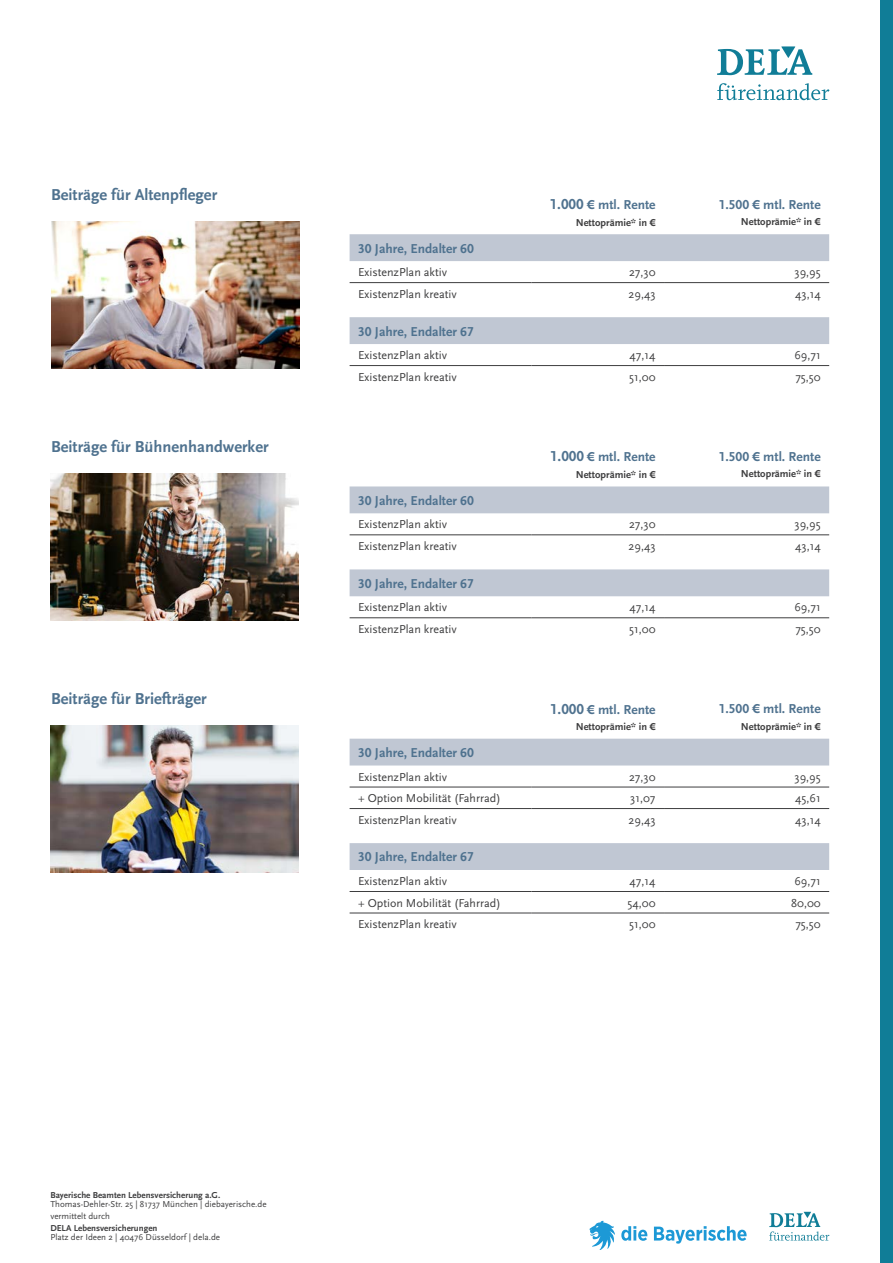
<style>
.page{position:relative;width:893px;height:1263px;background:#fff}
.page>*{position:absolute;margin:0;border:0;box-sizing:border-box;transform-origin:0 0}
.t1{font:16.5px "Scala Sans Bold LF";color:#4f728f}
.t2{font:13.5px "Scala Sans Bold LF";color:#4f728f}
.t3{font:12px "Scala Sans";color:#3e3e3f}
.t4{font:10.5px "Scala Sans Bold LF";color:#3e3e3f}
.t5{font:9px/12px "Scala Sans";color:#3e3e3f}
.t6{font:9px "Scala Sans Bold LF";color:#3e3e3f}
.s1{font-size:15px}
</style>
<div class="page">
<svg style="left:717px;top:46px;width:95px;height:29px"></svg>
<svg style="left:717px;top:83px;width:113px;height:17px"></svg>
<svg style="left:350px;top:234px;width:479px;height:110px"></svg>
<hr style="left:350px;top:365px;width:181px;height:1px;background:#3e3e3f">
<hr style="left:531px;top:365px;width:133px;height:1px;background:#3e3e3f">
<hr style="left:664px;top:365px;width:165px;height:1px;background:#3e3e3f">
<hr style="left:350px;top:282px;width:181px;height:1px;background:#3e3e3f">
<hr style="left:531px;top:282px;width:133px;height:1px;background:#3e3e3f">
<hr style="left:664px;top:282px;width:165px;height:1px;background:#3e3e3f">
<svg style="left:350px;top:486px;width:479px;height:110px"></svg>
<hr style="left:350px;top:617px;width:181px;height:1px;background:#3e3e3f">
<hr style="left:531px;top:617px;width:133px;height:1px;background:#3e3e3f">
<hr style="left:664px;top:617px;width:165px;height:1px;background:#3e3e3f">
<hr style="left:350px;top:534px;width:181px;height:1px;background:#3e3e3f">
<hr style="left:531px;top:534px;width:133px;height:1px;background:#3e3e3f">
<hr style="left:664px;top:534px;width:165px;height:1px;background:#3e3e3f">
<svg style="left:350px;top:739px;width:479px;height:131px"></svg>
<hr style="left:350px;top:891px;width:181px;height:1px;background:#3e3e3f">
<hr style="left:531px;top:891px;width:133px;height:1px;background:#3e3e3f">
<hr style="left:664px;top:891px;width:165px;height:1px;background:#3e3e3f">
<hr style="left:350px;top:913px;width:181px;height:1px;background:#3e3e3f">
<hr style="left:531px;top:913px;width:133px;height:1px;background:#3e3e3f">
<hr style="left:664px;top:913px;width:165px;height:1px;background:#3e3e3f">
<hr style="left:350px;top:787px;width:181px;height:1px;background:#3e3e3f">
<hr style="left:531px;top:787px;width:133px;height:1px;background:#3e3e3f">
<hr style="left:664px;top:787px;width:165px;height:1px;background:#3e3e3f">
<hr style="left:350px;top:808px;width:181px;height:1px;background:#3e3e3f">
<hr style="left:531px;top:808px;width:133px;height:1px;background:#3e3e3f">
<hr style="left:664px;top:808px;width:165px;height:1px;background:#3e3e3f">
<img style="left:51px;top:221px;width:248px;height:147px">
<img style="left:50px;top:473px;width:248px;height:147px">
<img style="left:50px;top:725px;width:248px;height:147px">
<div style="left:880px;top:0;width:13px;height:1263px;background:#107d97"></div>
<svg style="left:621px;top:1226px;width:26px;height:15px"></svg>
<svg style="left:654px;top:1226px;width:93px;height:17px"></svg>
<svg style="left:589px;top:1221px;width:26px;height:28px"></svg>
<svg style="left:769px;top:1212px;width:60px;height:28px"></svg>
<h1 class="t1" style="left:51px;top:186px;width:168px">Beiträge für Altenpfleger</h1>
<p class="t2" style="left:550px;top:198px;width:107px"><span class="s1">1.000</span> € mtl. Rente</p>
<p class="t4" style="left:576px;top:217px;width:81px">Nettoprämie* in €</p>
<p class="t2" style="left:719px;top:197px;width:104px">1.500 € mtl. Rente</p>
<p class="t4" style="left:741px;top:216px;width:81px">Nettoprämie* in €</p>
<h1 class="t1" style="left:51px;top:438px;width:219px">Beiträge für Bühnenhandwerker</h1>
<h1 class="t1" style="left:51px;top:690px;width:157px">Beiträge für Briefträger</h1>
<p class="t2" style="left:358px;top:241px;width:117px">30 Jahre, Endalter 60</p>
<p class="t3" style="left:358px;top:266px;width:91px">ExistenzPlan aktiv</p>
<p class="t3" style="left:629px;top:266px;width:28px">27,30</p>
<p class="t3" style="left:794px;top:266px;width:28px">39,95</p>
<p class="t3" style="left:358px;top:287px;width:100px">ExistenzPlan kreativ</p>
<p class="t3" style="left:629px;top:287px;width:28px">29,43</p>
<p class="t3" style="left:795px;top:287px;width:27px">43,14</p>
<p class="t2" style="left:358px;top:324px;width:117px">30 Jahre, Endalter 67</p>
<p class="t3" style="left:358px;top:349px;width:91px">ExistenzPlan aktiv</p>
<p class="t3" style="left:630px;top:349px;width:27px">47,14</p>
<p class="t3" style="left:794px;top:349px;width:28px">69,71</p>
<p class="t3" style="left:358px;top:370px;width:100px">ExistenzPlan kreativ</p>
<p class="t3" style="left:629px;top:370px;width:28px">51,00</p>
<p class="t3" style="left:795px;top:370px;width:27px">75,50</p>
<p class="t2" style="left:550px;top:450px;width:107px"><span class="s1">1.000</span> € mtl. Rente</p>
<p class="t4" style="left:576px;top:469px;width:81px">Nettoprämie* in €</p>
<p class="t2" style="left:719px;top:449px;width:104px">1.500 € mtl. Rente</p>
<p class="t4" style="left:741px;top:468px;width:81px">Nettoprämie* in €</p>
<p class="t2" style="left:358px;top:493px;width:117px">30 Jahre, Endalter 60</p>
<p class="t3" style="left:358px;top:518px;width:91px">ExistenzPlan aktiv</p>
<p class="t3" style="left:629px;top:518px;width:28px">27,30</p>
<p class="t3" style="left:794px;top:518px;width:28px">39,95</p>
<p class="t3" style="left:358px;top:539px;width:100px">ExistenzPlan kreativ</p>
<p class="t3" style="left:629px;top:539px;width:28px">29,43</p>
<p class="t3" style="left:795px;top:539px;width:27px">43,14</p>
<p class="t2" style="left:358px;top:576px;width:117px">30 Jahre, Endalter 67</p>
<p class="t3" style="left:358px;top:601px;width:91px">ExistenzPlan aktiv</p>
<p class="t3" style="left:630px;top:601px;width:27px">47,14</p>
<p class="t3" style="left:794px;top:601px;width:28px">69,71</p>
<p class="t3" style="left:358px;top:622px;width:100px">ExistenzPlan kreativ</p>
<p class="t3" style="left:629px;top:622px;width:28px">51,00</p>
<p class="t3" style="left:795px;top:622px;width:27px">75,50</p>
<p class="t2" style="left:550px;top:702px;width:107px"><span class="s1">1.000</span> € mtl. Rente</p>
<p class="t4" style="left:576px;top:721px;width:81px">Nettoprämie* in €</p>
<p class="t2" style="left:719px;top:701px;width:104px">1.500 € mtl. Rente</p>
<p class="t4" style="left:741px;top:720px;width:81px">Nettoprämie* in €</p>
<p class="t2" style="left:358px;top:745px;width:117px">30 Jahre, Endalter 60</p>
<p class="t3" style="left:358px;top:770px;width:91px">ExistenzPlan aktiv</p>
<p class="t3" style="left:629px;top:770px;width:28px">27,30</p>
<p class="t3" style="left:794px;top:770px;width:28px">39,95</p>
<p class="t3" style="left:358px;top:792px;width:144px">+ Option Mobilität (Fahrrad)</p>
<p class="t3" style="left:630px;top:792px;width:27px">31,07</p>
<p class="t3" style="left:795px;top:792px;width:27px">45,61</p>
<p class="t3" style="left:358px;top:813px;width:100px">ExistenzPlan kreativ</p>
<p class="t3" style="left:629px;top:813px;width:28px">29,43</p>
<p class="t3" style="left:795px;top:813px;width:27px">43,14</p>
<p class="t2" style="left:358px;top:850px;width:117px">30 Jahre, Endalter 67</p>
<p class="t3" style="left:358px;top:875px;width:91px">ExistenzPlan aktiv</p>
<p class="t3" style="left:630px;top:875px;width:27px">47,14</p>
<p class="t3" style="left:794px;top:875px;width:28px">69,71</p>
<p class="t3" style="left:358px;top:896px;width:144px">+ Option Mobilität (Fahrrad)</p>
<p class="t3" style="left:628px;top:896px;width:29px">54,00</p>
<p class="t3" style="left:791px;top:896px;width:31px">80,00</p>
<p class="t3" style="left:358px;top:918px;width:100px">ExistenzPlan kreativ</p>
<p class="t3" style="left:629px;top:918px;width:28px">51,00</p>
<p class="t3" style="left:795px;top:918px;width:27px">75,50</p>
<p class="t6" style="left:50px;top:1190px;width:171px">Bayerische Beamten Lebensversicherung a.G.</p>
<p class="t5" style="left:50px;top:1198px;width:218px">Thomas-Dehler-Str. 25 | 81737 München | diebayerische.de vermittelt durch</p>
<p class="t6" style="left:50px;top:1223px;width:109px">DELA Lebensversicherungen</p>
<p class="t5" style="left:50px;top:1231px;width:171px">Platz der Ideen 2 | 40476 Düsseldorf | dela.de</p>
</div>
